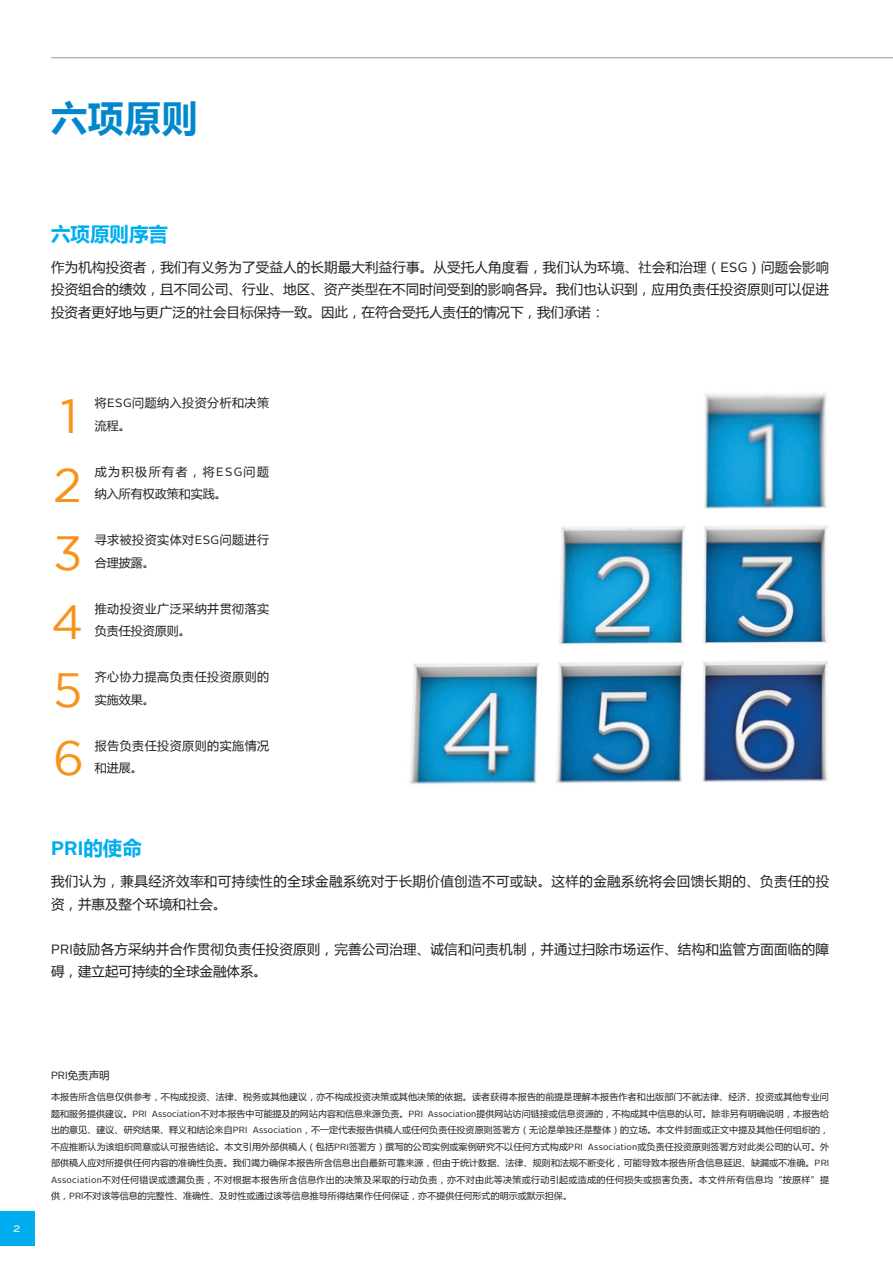
<style>
.page{position:relative;width:893px;height:1263px;background:#fff}
.page>*{position:absolute;margin:0;border:0;box-sizing:border-box;transform-origin:0 0}
.t1{font:48px "Gotham";color:#f7931d}
.t2{font:700 36px "Microsoft Ya Hei";color:#0087cd}
.t3{font:700 19.5px "Microsoft Ya Hei";color:#00aeef}
.t4{font:700 19.5px "Alright Sans";color:#00aeef}
.t5{font:13.5px/22.5px "Microsoft Ya Hei";letter-spacing:.02em;color:#231f20}
.t6{font:12px "Microsoft Ya Hei";letter-spacing:.04em;color:#231f20}
.t7{font:12px "Microsoft Ya Hei";color:#231f20}
.t8{font:12px "Microsoft Ya Hei";letter-spacing:.125em;color:#231f20}
.t9{font:12px "Alright Sans";color:#fff}
.t10{font:10.5px "Microsoft Ya Hei";color:#231f20}
.t11{font:9px/16.5px "Microsoft Ya Hei";letter-spacing:.005em;color:#231f20;text-align:justify}
.s1{font-family:"Alright Sans"}
.s2{font-family:"Microsoft Ya Hei"}
</style>
<div class="page">
<hr style="left:51px;top:57px;width:842px;height:1px;background:#939598">
<div style="left:0;top:1212px;width:34px;height:34px;background:#00aeef"></div>
<img style="left:409px;top:393px;width:419px;height:391px">
<h2 class="t2" style="left:51px;top:93px;width:148px">六项原则</h2>
<h3 class="t3" style="left:51px;top:220px;width:118px">六项原则序言</h3>
<h3 class="t5" style="left:51px;top:255px;width:780px;text-align:justify">作为机构投资者，我们有义务为了受益人的长期最大利益行事。从受托人角度看，我们认为环境、社会和治理（<span class="s1">ESG</span>）问题会影响投资组合的绩效，且不同公司、行业、地区、资产类型在不同时间受到的影响各异。我们也认识到，应用负责任投资原则可以促进投资者更好地与更广泛的社会目标保持一致。因此，在符合受托人责任的情况下，我们承诺：</h3>
<h1 class="t1" style="left:61px;top:390px;width:19px">1</h1>
<h1 class="t1" style="left:53px;top:458px;width:30px">2</h1>
<h1 class="t1" style="left:53px;top:527px;width:31px">3</h1>
<h1 class="t1" style="left:51px;top:595px;width:34px">4</h1>
<h1 class="t1" style="left:53px;top:663px;width:31px">5</h1>
<h1 class="t1" style="left:53px;top:732px;width:33px">6</h1>
<h3 class="t6" style="left:95px;top:395px;width:176px">将<span class="s1">ESG</span>问题纳入投资分析和决策</h3>
<h3 class="t6" style="left:95px;top:417px;width:37px">流程。</h3>
<h3 class="t8" style="left:95px;top:463px;width:176px">成为积极所有者，将<span class="s1">ESG</span>问题</h3>
<h3 class="t7" style="left:95px;top:486px;width:134px">纳入所有权政策和实践。</h3>
<h3 class="t6" style="left:95px;top:532px;width:176px">寻求被投资实体对<span class="s1">ESG</span>问题进行</h3>
<h3 class="t6" style="left:95px;top:554px;width:61px">合理披露。</h3>
<h3 class="t6" style="left:95px;top:600px;width:176px">推动投资业广泛采纳并贯彻落实</h3>
<h3 class="t7" style="left:95px;top:623px;width:97px">负责任投资原则。</h3>
<h3 class="t6" style="left:95px;top:669px;width:176px">齐心协力提高负责任投资原则的</h3>
<h3 class="t6" style="left:95px;top:691px;width:61px">实施效果。</h3>
<h3 class="t6" style="left:95px;top:737px;width:176px">报告负责任投资原则的实施情况</h3>
<h3 class="t6" style="left:95px;top:760px;width:49px">和进展。</h3>
<h3 class="t4" style="left:51px;top:835px;width:92px">PRI<span class="s2">的使命</span></h3>
<h3 class="t5" style="left:51px;top:870px;width:780px">我们认为，兼具经济效率和可持续性的全球金融系统对于长期价值创造不可或缺。这样的金融系统将会回馈长期的、负责任的投资，并惠及整个环境和社会。</h3>
<h3 class="t5" style="left:51px;top:937px;width:779px"><span class="s1">PRI</span>鼓励各方采纳并合作贯彻负责任投资原则，完善公司治理、诚信和问责机制，并通过扫除市场运作、结构和监管方面面临的障碍，建立起可持续的全球金融体系。</h3>
<h3 class="t9" style="left:13px;top:1220px;width:9px">2</h3>
<p class="t10" style="left:51px;top:1068px;width:60px"><span class="s1">PRI</span>免责声明</p>
<p class="t11" style="left:51px;top:1088px;width:780px">本报告所含信息仅供参考，不构成投资、法律、税务或其他建议，亦不构成投资决策或其他决策的依据。读者获得本报告的前提是理解本报告作者和出版部门不就法律、经济、投资或其他专业问题和服务提供建议。<span class="s1">PRI Association</span>不对本报告中可能提及的网站内容和信息来源负责。<span class="s1">PRI Association</span>提供网站访问链接或信息资源的，不构成其中信息的认可。除非另有明确说明，本报告给出的意见、建议、研究结果、释义和结论来自<span class="s1">PRI Association</span>，不一定代表报告供稿人或任何负责任投资原则签署方（无论是单独还是整体）的立场。本文件封面或正文中提及其他任何组织的，不应推断认为该组织同意或认可报告结论。本文引用外部供稿人（包括<span class="s1">PRI</span>签署方）撰写的公司实例或案例研究不以任何方式构成<span class="s1">PRI Association</span>或负责任投资原则签署方对此类公司的认可。外部供稿人应对所提供任何内容的准确性负责。我们竭力确保本报告所含信息出自最新可靠来源，但由于统计数据、法律、规则和法规不断变化，可能导致本报告所含信息延迟、缺漏或不准确。<span class="s1">PRI Association</span>不对任何错误或遗漏负责，不对根据本报告所含信息作出的决策及采取的行动负责，亦不对由此等决策或行动引起或造成的任何损失或损害负责。本文件所有信息均“按原样”提供，<span class="s1">PRI</span>不对该等信息的完整性、准确性、及时性或通过该等信息推导所得结果作任何保证，亦不提供任何形式的明示或默示担保。</p>
</div>
